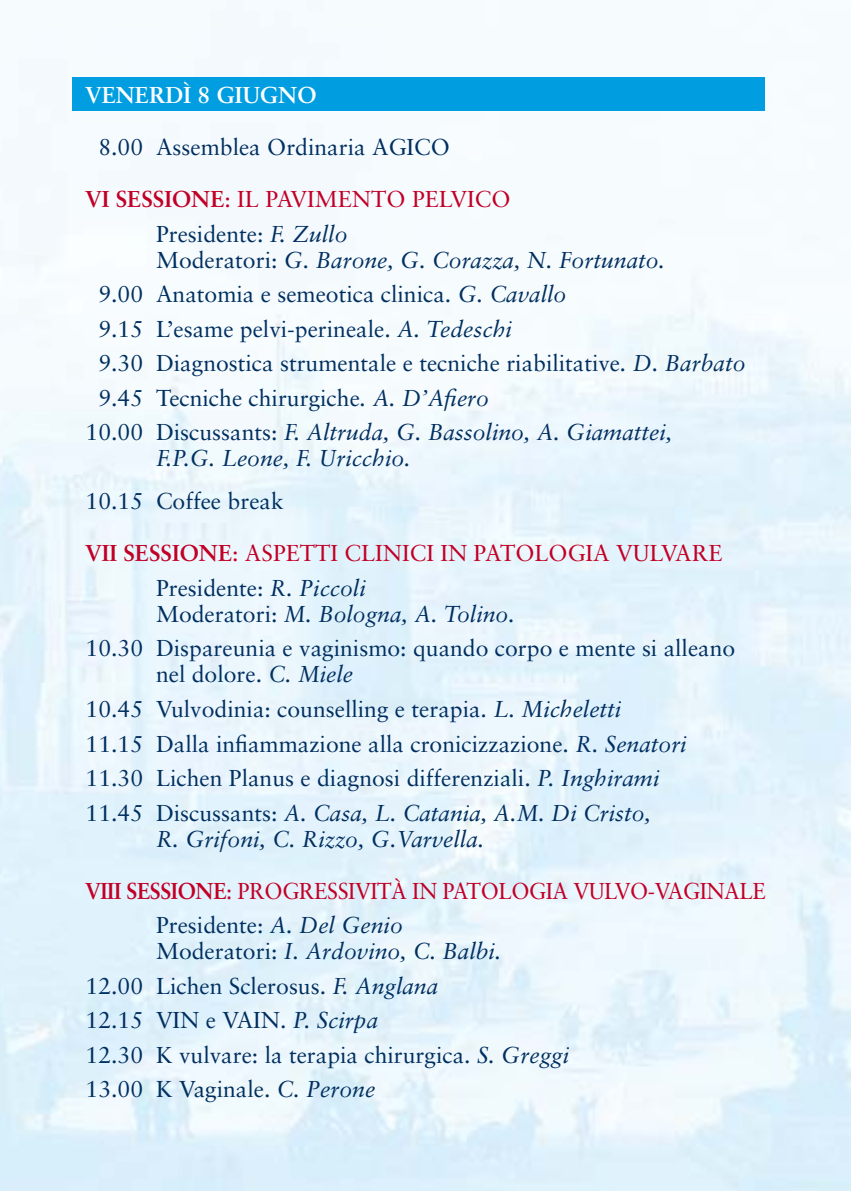
<style>
.page{position:relative;width:851px;height:1191px;background:#fff}
.page>*{position:absolute;margin:0;border:0;box-sizing:border-box;transform-origin:0 0}
.t1{font:23px/34.6px "Sabon";color:#002f60}
.t2{font:italic 23px "Sabon";color:#002f60}
.t3{font:23px/34.6px "Sabon";color:#c10026}
.t4{font:23px/34.6px "Sabon";letter-spacing:-.02em;color:#c10026;scale:.95 1}
.t5{font:700 23px "Sabon";color:#fff}
.s1{font-weight:700}
.s2{color:#002f60}
.s3{font-style:italic;color:#002f60}
.s4{font-style:normal}
.s5{font-style:italic}
</style>
<div class="page">
<img style="left:0;top:0;width:850px;height:1191px">
<div style="left:72px;top:78px;width:692px;height:33px;background:#009ee0"></div>
<p class="t5" style="left:85px;top:81px;width:233px">VENERDÌ 8 GIUGNO</p>
<p class="t1" style="left:98px;top:129px;width:353px">8.00 Assemblea Ordinaria AGICO</p>
<p class="t3" style="left:156px;top:181px;width:356px;text-indent:-71px"><span class="s1">VI SESSIONE</span>: IL PAVIMENTO PELVICO<br><span class="s2">Presidente:</span> <span class="s3">F. Zullo</span></p>
<p class="t2" style="left:156px;top:246px;width:510px"><span class="s4">Moderatori:</span> G. Barone, G. Corazza, N. Fortunato.</p>
<p class="t1" style="left:98px;top:276px;width:469px">9.00 Anatomia e semeotica clinica. <span class="s5">G. Cavallo</span></p>
<p class="t1" style="left:98px;top:311px;width:415px">9.15 L’esame pelvi-perineale. <span class="s5">A. Tedeschi</span></p>
<p class="t1" style="left:98px;top:345px;width:648px">9.30 Diagnostica strumentale e tecniche riabilitative<span class="s5">. D. Barbato</span></p>
<p class="t1" style="left:98px;top:380px;width:392px">9.45 Tecniche chirurgiche<span class="s5">. A. D’Afiero</span></p>
<p class="t2" style="left:85px;top:419px;width:588px"><span class="s4">10.00 Discussants:</span> F. Altruda, G. Bassolino, A. Giamattei,</p>
<p class="t2" style="left:156px;top:445px;width:256px">F.P.G. Leone, F. Uricchio.</p>
<p class="t1" style="left:85px;top:484px;width:200px">10.15 Coffee break</p>
<p class="t3" style="left:156px;top:536px;width:568px;text-indent:-71px"><span class="s1">VII SESSIONE</span>: ASPETTI CLINICI IN PATOLOGIA VULVARE<br><span class="s2">Presidente:</span> <span class="s3">R. Piccoli</span></p>
<p class="t1" style="left:85px;top:596px;width:651px;text-indent:70px">Moderatori: <span class="s5">M. Bologna, A. Tolino.<br></span>10.30 Dispareunia e vaginismo: quando corpo e mente si alleano</p>
<p class="t1" style="left:85px;top:657px;width:602px;text-indent:70px">nel dolore. <span class="s5">C. Miele<br></span>10.45 Vulvodinia: counselling e terapia. <span class="s5">L. Micheletti<br></span>11.15 Dalla infiammazione alla cronicizzazione. <span class="s5">R. Senatori </span>11.30 Lichen Planus e diagnosi differenziali. <span class="s5">P. Inghirami </span>11.45 Discussants: <span class="s5">A. Casa, L. Catania, A.M. Di Cristo,</span></p>
<p class="t2" style="left:156px;top:825px;width:330px">R. Grifoni, C. Rizzo, G.Varvella.</p>
<p class="t4" style="left:156px;top:873px;width:643px;text-indent:-71px"><span class="s1">VIII SESSIONE</span>: PROGRESSIVITÀ IN PATOLOGIA VULVO-VAGINALE<br><span class="s2">Presidente:</span> <span class="s3">A. Del Genio</span></p>
<p class="t1" style="left:85px;top:933px;width:485px;text-indent:70px">Moderatori: <span class="s5">I. Ardovino, C. Balbi.<br></span>12.00 Lichen Sclerosus. <span class="s5">F. Anglana<br></span>12.15 VIN e VAIN. <span class="s5">P. Scirpa<br></span>12.30 K vulvare: la terapia chirurgica. <span class="s5">S. Greggi </span>13.00 K Vaginale. <span class="s5">C. Perone</span></p>
</div>
